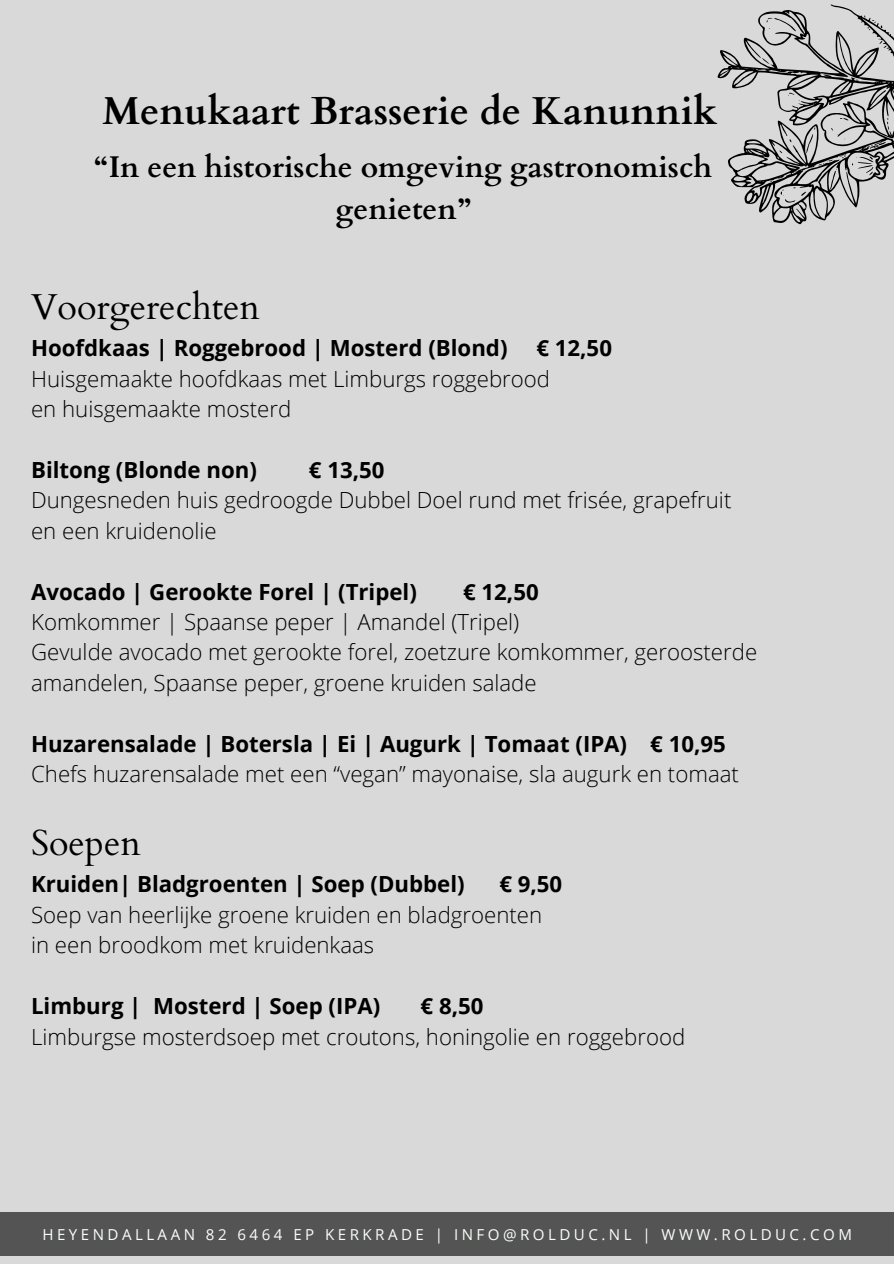
<style>
.page{position:relative;width:894px;height:1264px;background:#fff}
.page>*{position:absolute;margin:0;border:0;box-sizing:border-box;transform-origin:0 0}
.t1{font:700 39px "Cardo";color:#000}
.t2{font:36px "Cardo";color:#000}
.t3{font:700 30px/41.7px "Cardo";color:#000;text-align:center}
.t4{font:300 22.2px/30.5px "Open Sans";color:#000}
.t5{font:700 22.2px "Open Sans";color:#000}
.t6{font:15.15px "Open Sans";letter-spacing:.23em;color:#f9fff9}
</style>
<div class="page">
<div style="left:0;top:0;width:893px;height:1263px;background:#d9d9d9"></div>
<div style="left:0;top:1212px;width:893px;height:43px;background:#545454"></div>
<svg style="left:717px;top:5px;width:176px;height:219px"></svg>
<p class="t1" style="left:102px;top:85px;width:616px">Menukaart Brasserie de Kanunnik</p>
<p class="t3" style="left:94px;top:147px;width:619px">“In een historische omgeving gastronomisch genieten”</p>
<p class="t2" style="left:31px;top:283px;width:230px">Voorgerechten</p>
<p class="t5" style="left:31px;top:332px;width:478px">Hoofdkaas | Roggebrood | Mosterd (Blond)</p>
<p class="t5" style="left:536px;top:332px;width:77px">€ 12,50</p>
<p class="t4" style="left:31px;top:363px;width:520px">Huisgemaakte hoofdkaas met Limburgs roggebrood</p>
<p class="t4" style="left:31px;top:393px;width:262px">en huisgemaakte mosterd</p>
<p class="t5" style="left:31px;top:454px;width:227px">Biltong (Blonde non)</p>
<p class="t5" style="left:309px;top:454px;width:77px">€ 13,50</p>
<p class="t4" style="left:31px;top:484px;width:701px">Dungesneden huis gedroogde Dubbel Doel rund met frisée, grapefruit</p>
<p class="t4" style="left:31px;top:515px;width:187px">en een kruidenolie</p>
<p class="t5" style="left:31px;top:576px;width:387px">Avocado | Gerookte Forel | (Tripel)</p>
<p class="t5" style="left:463px;top:576px;width:77px">€ 12,50</p>
<p class="t4" style="left:31px;top:606px;width:489px">Komkommer | Spaanse peper | Amandel (Tripel)</p>
<p class="t4" style="left:31px;top:636px;width:727px">Gevulde avocado met gerookte forel, zoetzure komkommer, geroosterde amandelen, Spaanse peper, groene kruiden salade</p>
<p class="t5" style="left:31px;top:728px;width:696px">Huzarensalade | Botersla | Ei | Augurk | Tomaat (IPA) € 10,95</p>
<p class="t4" style="left:31px;top:758px;width:709px">Chefs huzarensalade met een “vegan” mayonaise, sla augurk en tomaat</p>
<p class="t2" style="left:31px;top:819px;width:111px">Soepen</p>
<p class="t5" style="left:31px;top:868px;width:435px">Kruiden| Bladgroenten | Soep (Dubbel)</p>
<p class="t5" style="left:499px;top:868px;width:64px">€ 9,50</p>
<p class="t4" style="left:31px;top:899px;width:512px">Soep van heerlijke groene kruiden en bladgroenten</p>
<p class="t4" style="left:31px;top:929px;width:344px">in een broodkom met kruidenkaas</p>
<p class="t5" style="left:31px;top:990px;width:350px">Limburg | Mosterd | Soep (IPA)</p>
<p class="t5" style="left:420px;top:990px;width:64px">€ 8,50</p>
<p class="t4" style="left:31px;top:1020px;width:655px">Limburgse mosterdsoep met croutons, honingolie en roggebrood</p>
<p class="t6" style="left:42px;top:1223px;width:810px">HEYENDALLAAN 82 6464 EP KERKRADE | INFO@ROLDUC.NL | WWW.ROLDUC.COM</p>
</div>
